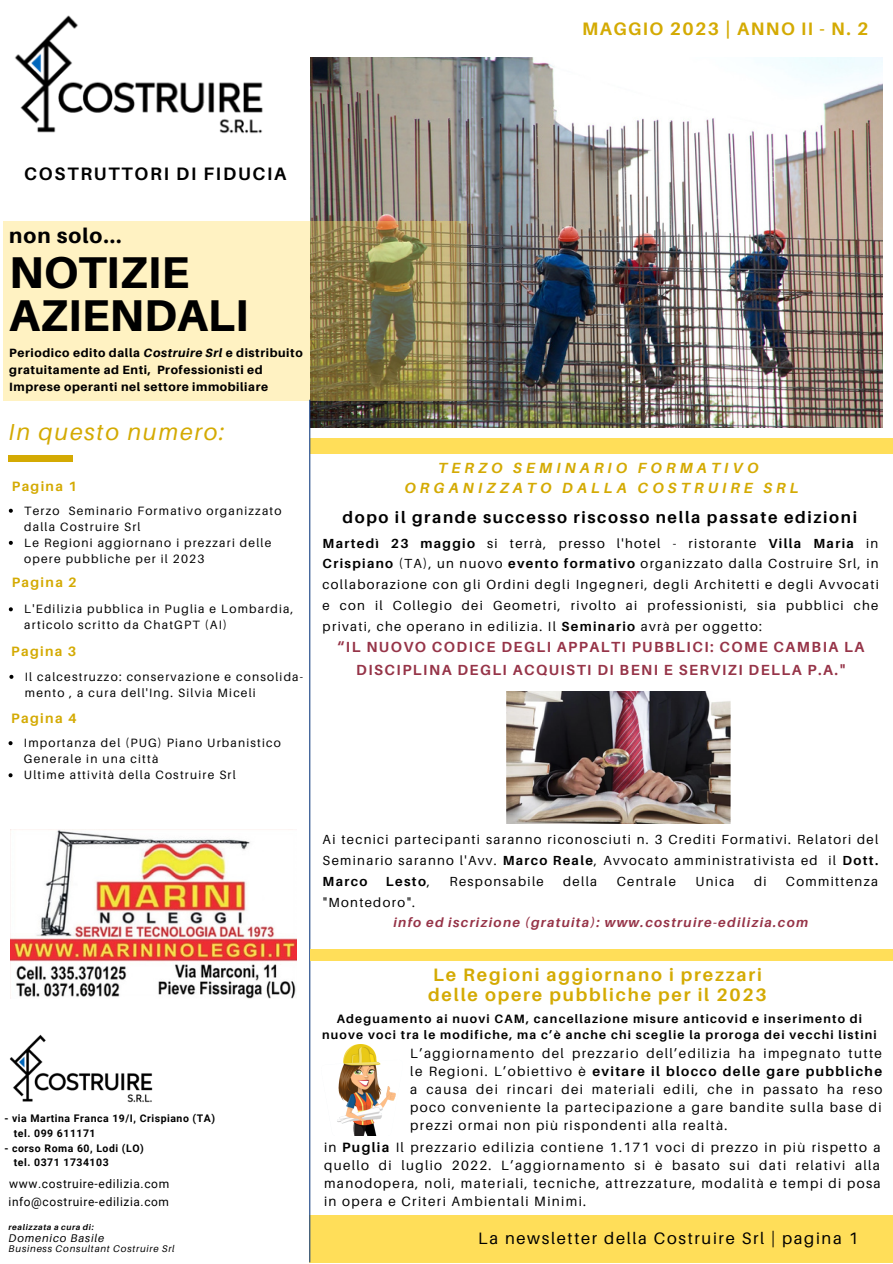
<style>
.page{position:relative;width:893px;height:1264px;background:#fff}
.page>*{position:absolute;margin:0;border:0;box-sizing:border-box;transform-origin:0 0}
.t1{font:800 44.55px/42.8px "Aileron";color:#000}
.t2{font:italic 23.1px "Aileron";letter-spacing:.08em;color:#d4aa03}
.t3{font:800 21px "Aileron";letter-spacing:.05em;color:#000}
.t4{font:700 18px/20.2px "Aileron";letter-spacing:.1em;color:#d4aa03}
.t5{font:700 18px "Aileron";letter-spacing:.08em;color:#d4aa03}
.t6{font:700 18px "Aileron";letter-spacing:.1em;color:#000}
.t7{font:700 16.5px "Aileron";letter-spacing:.1em;color:#000}
.t8{font:16.5px "Aileron";letter-spacing:.1em;color:#000}
.t9{font:700 14.7px/23.1px "Aileron";letter-spacing:.1em;color:#963448;text-align:center}
.t10{font:italic 700 14.7px/20.2px "Aileron";letter-spacing:.275em;color:#d4aa03;text-align:center}
.t11{font:700 13.65px "Aileron";letter-spacing:.1em;color:#d4aa03}
.t12{font:13.5px/18px "Aileron";letter-spacing:.1em;color:#000;text-align:justify}
.t13{font:700 13.5px "Aileron";letter-spacing:.1em;color:#d4aa03}
.t14{font:13.2px/20.9px "Aileron";letter-spacing:.1em;color:#000;text-align:justify}
.t15{font:italic 700 13.2px "Aileron";letter-spacing:.1em;color:#963448}
.t16{font:700 13.2px "Aileron";letter-spacing:.1em;color:#000}
.t17{font:700 12.15px/16.2px "Aileron";letter-spacing:.1em;color:#000;text-align:center}
.t18{font:12px/16px "Aileron";letter-spacing:.1em;color:#000}
.t19{font:800 12px/17px "Aileron";letter-spacing:.05em;color:#000}
.t20{font:12px "Roboto";letter-spacing:.05em;color:#000}
.t21{font:11.85px "Roboto";letter-spacing:.05em;color:#000}
.t22{font:italic 11.1px "Aileron";letter-spacing:.08em;color:#000}
.t23{font:700 10.5px/14.9px "Roboto";letter-spacing:.05em;color:#000}
.t24{font:italic 9.6px "Aileron";letter-spacing:.08em;color:#000}
.t25{font:italic 700 8.1px "Aileron";letter-spacing:.08em;color:#000}
.s1{font-style:italic}
.s2{font-weight:700}
.s3{font-weight:400}
</style>
<div class="page">
<img style="left:310px;top:57px;width:572px;height:370px">
<div style="left:309px;top:1215px;width:583px;height:47px;background:#ffde59"></div>
<svg style="left:4px;top:221px;width:463px;height:179px;background:#dacd9b"></svg>
<div style="left:310px;top:438px;width:582px;height:15px;background:#ffde59"></div>
<div style="left:9px;top:455px;width:64px;height:6px;background:#d4aa03"></div>
<img style="left:15px;top:15px;width:248px;height:119px">
<hr style="left:309px;top:400px;width:1px;height:862px;background:#184183">
<img style="left:9px;top:1034px;width:144px;height:69px">
<img style="left:506px;top:691px;width:224px;height:132px">
<img style="left:337px;top:1044px;width:59px;height:91px">
<div style="left:310px;top:949px;width:582px;height:11px;background:#ffde59"></div>
<img style="left:10px;top:829px;width:287px;height:169px">
<svg style="left:9px;top:508px;width:4px;height:4px"></svg>
<svg style="left:9px;top:541px;width:4px;height:4px"></svg>
<svg style="left:9px;top:607px;width:4px;height:4px"></svg>
<svg style="left:9px;top:675px;width:4px;height:4px"></svg>
<svg style="left:9px;top:741px;width:4px;height:4px"></svg>
<svg style="left:9px;top:773px;width:4px;height:4px"></svg>
<h3 class="t5" style="left:582px;top:17px;width:288px">MAGGIO 2023 | ANNO II - N. 2</h3>
<h3 class="t6" style="left:24px;top:163px;width:264px">COSTRUTTORI DI FIDUCIA</h3>
<h3 class="t3" style="left:9px;top:223px;width:114px">non solo...</h3>
<h1 class="t1" style="left:9px;top:250px;width:241px">NOTIZIE<br>AZIENDALI</h1>
<p class="t19" style="left:9px;top:344px;width:295px">Periodico edito dalla <span class="s1">Costruire Srl</span> e distribuito gratuitamente ad Enti, Professionisti ed<br>Imprese operanti nel settore immobiliare</p>
<h2 class="t2" style="left:9px;top:417px;width:217px">In questo numero:</h2>
<p class="t13" style="left:12px;top:477px;width:66px">Pagina 1</p>
<p class="t18" style="left:24px;top:502px;width:259px">Terzo Seminario Formativo organizzato dalla Costruire Srl<br>Le Regioni aggiornano i prezzari delle opere pubbliche per il 2023</p>
<p class="t13" style="left:12px;top:573px;width:66px">Pagina 2</p>
<p class="t18" style="left:24px;top:601px;width:271px">L'Edilizia pubblica in Puglia e Lombardia, articolo scritto da ChatGPT (AI)</p>
<p class="t13" style="left:11px;top:642px;width:66px">Pagina 3</p>
<p class="t18" style="left:25px;top:668px;width:280px">Il calcestruzzo: conservazione e consolida&shy;mento , a cura dell'Ing. Silvia Miceli</p>
<p class="t18" style="left:24px;top:734px;width:258px">Importanza del (PUG) Piano Urbanistico<br>Generale in una città<br>Ultime attività della Costruire Srl</p>
<p class="t11" style="left:11px;top:710px;width:67px">Pagina 4</p>
<p class="t10" style="left:404px;top:457px;width:396px">TERZO SEMINARIO FORMATIVO<br>ORGANIZZATO DALLA COSTRUIRE SRL</p>
<p class="t7" style="left:342px;top:506px;width:516px">dopo il grande successo riscosso nella passate edizioni</p>
<p class="t14" style="left:322px;top:532px;width:558px"><span class="s2">Martedì 23 maggio</span> si terrà, presso l'hotel - ristorante <span class="s2">Villa Maria</span> in <span class="s2">Crispiano</span> (TA), un nuovo <span class="s2">evento formativo</span> organizzato dalla Costruire Srl, in collaborazione con gli Ordini degli Ingegneri, degli Architetti e degli Avvocati e con il Collegio dei Geometri, rivolto ai professionisti, sia pubblici che privati, che operano in edilizia. Il <span class="s2">Seminario</span> avrà per oggetto:</p>
<p class="t9" style="left:337px;top:635px;width:528px">“IL NUOVO CODICE DEGLI APPALTI PUBBLICI: COME CAMBIA LA<br>DISCIPLINA DEGLI ACQUISTI DI BENI E SERVIZI DELLA P.A."</p>
<p class="t23" style="left:14px;top:1110px;width:203px;text-indent:-9px">- via Martina Franca 19/I, Crispiano (TA) tel. 099 611171</p>
<p class="t23" style="left:14px;top:1140px;width:131px;text-indent:-9px">- corso Roma 60, Lodi (LO) tel. 0371 1734103</p>
<p class="t20" style="left:9px;top:1176px;width:161px">www.costruire-edilizia.com</p>
<p class="t21" style="left:9px;top:1194px;width:162px">info@costruire-edilizia.com</p>
<p class="t25" style="left:9px;top:1222px;width:87px">realizzata a cura di:</p>
<p class="t22" style="left:9px;top:1231px;width:97px">Domenico Basile</p>
<p class="t24" style="left:9px;top:1242px;width:168px">Business Consultant Costruire Srl</p>
<p class="t14" style="left:322px;top:828px;width:557px">Ai tecnici partecipanti saranno riconosciuti n. 3 Crediti Formativi. Relatori del Seminario saranno l'Avv. <span class="s2">Marco Reale</span>, Avvocato amministrativista ed il <span class="s2">Dott.<br>Marco</span></p>
<p class="t16" style="left:386px;top:872px;width:46px">Lesto<span class="s3">,</span></p>
<p class="t14" style="left:449px;top:870px;width:96px">Responsabile</p>
<p class="t14" style="left:563px;top:870px;width:36px">della</p>
<p class="t14" style="left:616px;top:870px;width:61px">Centrale</p>
<p class="t14" style="left:695px;top:870px;width:41px">Unica</p>
<p class="t14" style="left:754px;top:870px;width:14px">di</p>
<p class="t14" style="left:785px;top:870px;width:94px">Committenza</p>
<p class="t14" style="left:322px;top:891px;width:94px">"Montedoro".</p>
<p class="t15" style="left:393px;top:914px;width:416px">info ed iscrizione (gratuita): www.costruire-edilizia.com</p>
<h3 class="t4" style="left:428px;top:964px;width:340px">Le Regioni aggiornano i prezzari delle opere pubbliche per il 2023</h3>
<p class="t17" style="left:322px;top:1010px;width:556px">Adeguamento ai nuovi CAM, cancellazione misure anticovid e inserimento di nuove voci tra le modifiche, ma c’è anche chi sceglie la proroga dei vecchi listini</p>
<p class="t12" style="left:410px;top:1044px;width:473px">L’aggiornamento del prezzario dell’edilizia ha impegnato tutte le Regioni. L’obiettivo è <span class="s2">evitare il blocco delle gare pubbliche </span>a causa dei rincari dei materiali edili, che in passato ha reso poco conveniente la partecipazione a gare bandite sulla base di prezzi ormai non più rispondenti alla realtà.</p>
<p class="t12" style="left:324px;top:1137px;width:558px">in <span class="s2">Puglia</span> Il prezzario edilizia contiene 1.171 voci di prezzo in più rispetto a quello di luglio 2022. L’aggiornamento si è basato sui dati relativi alla manodopera, noli, materiali, tecniche, attrezzature, modalità e tempi di posa in opera e Criteri Ambientali Minimi.</p>
<p class="t8" style="left:478px;top:1227px;width:381px">La newsletter della Costruire Srl | pagina 1</p>
</div>
